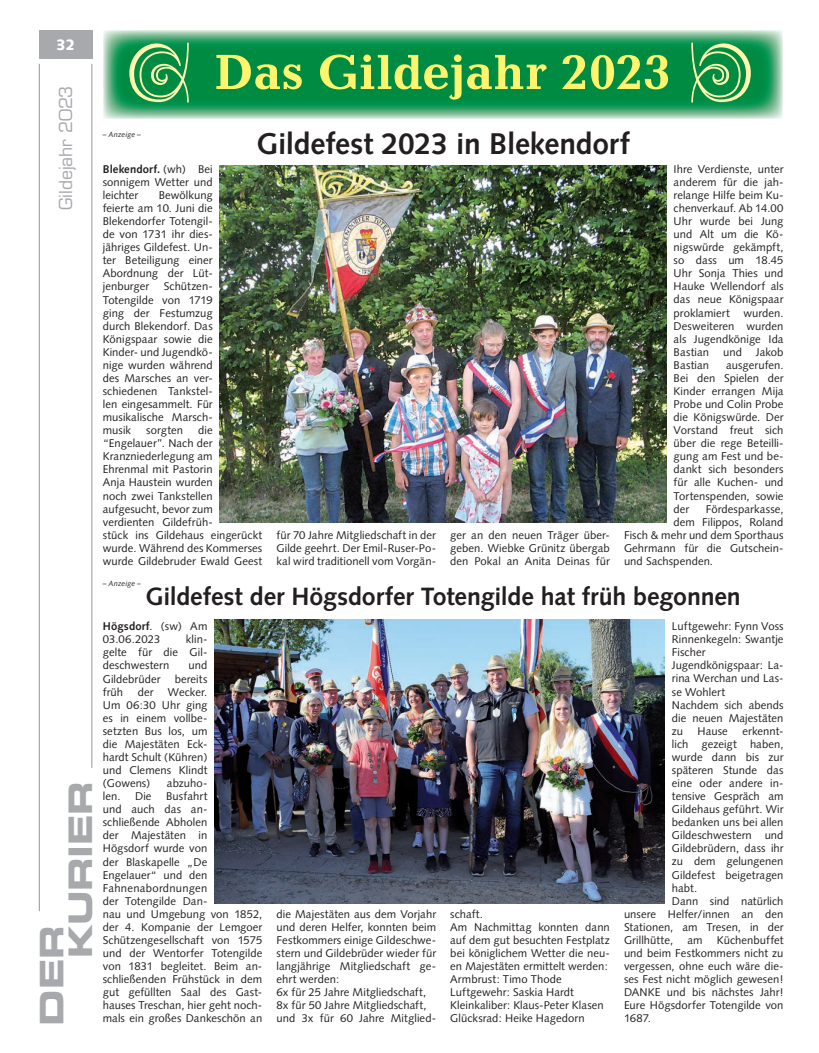
<style>
.page{position:relative;width:819px;height:1053px;background:#fff}
.page>*{position:absolute;margin:0;border:0;box-sizing:border-box;transform-origin:0 0}
.t1{font:700 50px "Candida Std";letter-spacing:-.01em;color:#fff46d}
.t2{font:32.5px/28.9px "Eurostile LT Std Bold Ex 2";letter-spacing:-.01em;color:#a8a9ad}
.t3{font:700 30px "Syntax LT Std";letter-spacing:-.005em;color:#231f20}
.t4{font:700 25px "Syntax LT Std";letter-spacing:-.005em;color:#231f20}
.t5{font:17.5px "Eurostile LT Std";letter-spacing:-.005em;color:#a8a9ad}
.t6{font:900 15px "Syntax LT Std";color:#fff}
.t7{font:11.25px/13px "Syntax";letter-spacing:.005em;color:#231f20;text-align:justify}
.t8{font:italic 7.5px "Syntax LT Std";letter-spacing:.01em;color:#231f20}
.s1{font-weight:700}
</style>
<div class="page">
<hr style="left:39px;top:64px;width:1px;height:847px;background:#939598">
<hr style="left:92px;top:64px;width:1px;height:703px;background:#939598">
<div style="left:39px;top:30px;width:53px;height:29px;background:#a8a9ad"></div>
<img style="left:103px;top:30px;width:679px;height:89px">
<svg style="left:129px;top:43px;width:60px;height:60px;background:#49aa62"></svg>
<svg style="left:691px;top:43px;width:59px;height:60px;background:#4aab62"></svg>
<img style="left:220px;top:165px;width:446px;height:357px">
<img style="left:214px;top:619px;width:450px;height:284px">
<p class="t6" style="left:56px;top:36px;width:20px">32</p>
<p class="t5" style="left:55px;top:210px;width:126px;rotate:-90deg">Gildejahr 2023</p>
<p class="t2" style="left:37px;top:958px;width:179px;text-indent:-67px;rotate:-90deg">Der<br>Kurier</p>
<p class="t8" style="left:103px;top:130px;width:40px">– Anzeige –</p>
<p class="t1" style="left:215px;top:43px;width:458px">Das Gildejahr 2023</p>
<p class="t3" style="left:256px;top:126px;width:374px">Gildefest 2023 in Blekendorf</p>
<p class="t7" style="left:103px;top:162px;width:111px"><span class="s1">Blekendorf.</span> (wh) Bei sonnigem Wetter und leichter</p>
<p class="t7" style="left:103px;top:188px;width:111px;text-indent:56px">Bewölkung feierte am 10. Juni die Blekendorfer Totengil&shy;de von 1731 ihr dies&shy;jähriges Gildefest. Un&shy;ter Beteiligung einer Abordnung der Lüt&shy;jenburger</p>
<p class="t7" style="left:103px;top:280px;width:111px;text-indent:61px">Schützen-Totengilde von 1719 ging der Festumzug durch Blekendorf. Das Königspaar sowie die Kinder- und Jugendkö&shy;nige wurden während des Marsches an ver&shy;schiedenen Tankstel&shy;len eingesammelt. Für musikalische Marsch&shy;musik</p>
<p class="t7" style="left:103px;top:424px;width:161px;text-align:left;text-indent:95px">die “Engelauer”. Nach der<br>Kranzniederlegung am<br>Ehrenmal mit Pastorin<br>Anja Haustein wurden<br>noch zwei Tankstellen aufgesucht, bevor zum verdienten Gildefrüh-<br>stück ins Gildehaus eingerückt wurde. Während des Kommerses wurde Gildebruder Ewald Geest</p>
<p class="t7" style="left:146px;top:424px;width:38px">sorgten</p>
<p class="t7" style="left:276px;top:528px;width:161px">für 70 Jahre Mitgliedschaft in der Gilde geehrt. Der Emil-Ruser-Po&shy;kal wird traditionell vom Vorgän-</p>
<p class="t7" style="left:450px;top:528px;width:161px">ger an den neuen Träger über&shy;geben. Wiebke Grünitz übergab den Pokal an Anita Deinas für</p>
<p class="t7" style="left:673px;top:162px;width:111px">Ihre Verdienste, unter anderem für die jah&shy;relange Hilfe beim Ku&shy;chenverkauf. Ab 14.00<br>Uhr wurde bei Jung und Alt um die Kö&shy;nigswürde gekämpft, so dass um 18.45<br>Uhr Sonja Thies und Hauke Wellendorf als das neue Königspaar proklamiert wurden.<br>Desweiteren wurden als Jugendkönige Ida Bastian und Jakob Bastian</p>
<p class="t7" style="left:673px;top:358px;width:111px;text-indent:52px">ausgerufen.<br>Bei den Spielen der Kinder errangen Mija Probe und Colin Probe die Königswürde. Der Vorstand freut sich über die rege Beteilli&shy;gung am Fest und be&shy;dankt sich besonders für alle Kuchen- und Tortenspenden, sowie der</p>
<p class="t7" style="left:705px;top:502px;width:79px">Fördesparkasse,</p>
<p class="t7" style="left:673px;top:515px;width:111px">dem Filippos, Roland</p>
<p class="t7" style="left:624px;top:528px;width:161px">Fisch &amp; mehr und dem Sporthaus</p>
<p class="t7" style="left:624px;top:541px;width:161px">Gehrmann für die Gutschein-</p>
<p class="t7" style="left:624px;top:554px;width:91px">und Sachspenden.</p>
<p class="t8" style="left:103px;top:579px;width:40px">– Anzeige –</p>
<p class="t4" style="left:145px;top:581px;width:597px">Gildefest der Högsdorfer Totengilde hat früh begonnen</p>
<p class="t7" style="left:103px;top:620px;width:106px"><span class="s1">Högsdorf</span>. (sw) Am<br>03.06.2023</p>
<p class="t7" style="left:103px;top:633px;width:106px;text-indent:83px">klin&shy;gelte fü r die Gil&shy;deschwestern</p>
<p class="t7" style="left:188px;top:659px;width:20px">und</p>
<p class="t7" style="left:103px;top:672px;width:59px">Gildebrüder</p>
<p class="t7" style="left:175px;top:672px;width:34px">bereits</p>
<p class="t7" style="left:103px;top:685px;width:22px">frü h</p>
<p class="t7" style="left:138px;top:685px;width:17px">der</p>
<p class="t7" style="left:103px;top:685px;width:106px;text-indent:65px">Wecker.<br>Um 06:30 Uhr ging es in einem vollbe&shy;setzten Bus los, um die Majestäten Eck&shy;hardt Schult (Kü hren) und Clemens Klindt (Gowens)</p>
<p class="t7" style="left:167px;top:776px;width:42px">abzuho-</p>
<p class="t7" style="left:103px;top:789px;width:161px;text-align:left;text-indent:63px">Busfahrt<br>und auch das an&shy;schließende Abholen<br>der Majestäten in<br>Högsdorf wurde von<br>der Blaskapelle „De<br>Engelauer“ und den<br>Fahnenabordnungen<br>der Totengilde Dan-<br>nau und Umgebung von 1852, der 4. Kompanie der Lemgoer<br>Schützengesellschaft von 1575 und der Wentorfer Totengilde von 1831 begleitet. Beim an&shy;schließenden Frü hstück in dem gut gefü llten Saal des Gast&shy;hauses Treschan, hier geht noch&shy;mals ein großes Dankeschö n an</p>
<p class="t7" style="left:103px;top:789px;width:19px">len.</p>
<p class="t7" style="left:135px;top:789px;width:18px">Die</p>
<p class="t7" style="left:276px;top:907px;width:161px;text-align:left">die Majestäten aus dem Vorjahr und deren Helfer, konnten beim<br>Festkommers einige Gildeschwe&shy;stern und Gildebrüder wieder fü r langjährige Mitgliedschaft ge&shy;ehrt werden:<br>6x fü r 25 Jahre Mitgliedschaft,<br>8x fü r 50 Jahre Mitgliedschaft, und 3x fü r 60 Jahre Mitglied-</p>
<p class="t7" style="left:450px;top:907px;width:161px;text-align:left">schaft.<br>Am Nachmittag konnten dann auf dem gut besuchten Festplatz bei königlichem Wetter die neu&shy;en Majestäten ermittelt werden:<br>Armbrust: Timo Thode<br>Luftgewehr: Saskia Hardt<br>Kleinkaliber: Klaus-Peter Klasen<br>Glücksrad: Heike Hagedorn</p>
<p class="t7" style="left:671px;top:619px;width:113px;text-align:left">Luftgewehr: Fynn Voss<br>Rinnenkegeln: Swantje<br>Fischer<br>Jugendkönigspaar: La&shy;rina Werchan und Las&shy;se Wohlert<br>Nachdem sich abends die neuen Majestäten zu</p>
<p class="t7" style="left:697px;top:724px;width:32px">Hause</p>
<p class="t7" style="left:742px;top:724px;width:43px">erkennt-</p>
<p class="t7" style="left:671px;top:737px;width:113px">lich gezeigt haben,</p>
<p class="t7" style="left:671px;top:750px;width:113px">wurde dann bis zur</p>
<p class="t7" style="left:671px;top:763px;width:113px">späteren Stunde das</p>
<p class="t7" style="left:671px;top:776px;width:113px">eine oder andere in-</p>
<p class="t7" style="left:671px;top:789px;width:113px">tensive Gespräch am</p>
<p class="t7" style="left:671px;top:802px;width:113px">Gildehaus gefü hrt. Wir</p>
<p class="t7" style="left:671px;top:815px;width:113px">bedanken uns bei allen</p>
<p class="t7" style="left:671px;top:828px;width:113px">Gildeschwestern und</p>
<p class="t7" style="left:671px;top:842px;width:113px">Gildebrüdern, dass ihr</p>
<p class="t7" style="left:671px;top:855px;width:113px">zu dem gelungenen</p>
<p class="t7" style="left:671px;top:868px;width:113px">Gildefest beigetragen</p>
<p class="t7" style="left:671px;top:881px;width:27px">habt.</p>
<p class="t7" style="left:671px;top:894px;width:113px">Dann sind natü rlich</p>
<p class="t7" style="left:624px;top:907px;width:161px">unsere Helfer/innen an den</p>
<p class="t7" style="left:624px;top:920px;width:161px">Stationen, am Tresen, in der</p>
<p class="t7" style="left:624px;top:933px;width:51px">Grillhütte,</p>
<p class="t7" style="left:687px;top:933px;width:17px">am</p>
<p class="t7" style="left:624px;top:933px;width:161px;text-indent:93px">Küchenbuffet und beim Festkommers nicht zu vergessen, ohne euch wäre die&shy;ses Fest nicht möglich gewesen!<br>DANKE und bis nächstes Jahr!<br>Eure Högsdorfer Totengilde von 1687.</p>
</div>
